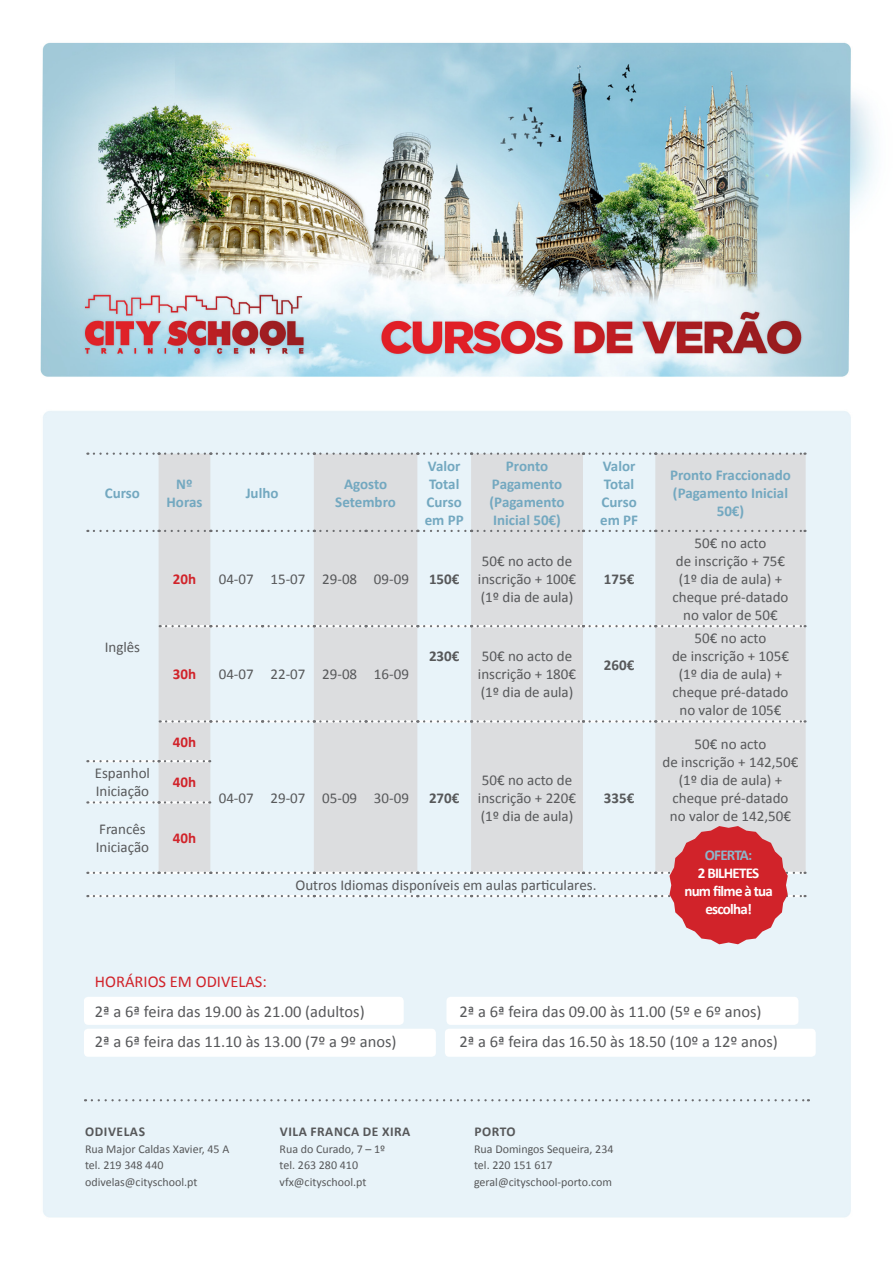
<style>
.page{position:relative;width:893px;height:1263px;background:#fff}
.page>*{position:absolute;margin:0;border:0;box-sizing:border-box;transform-origin:0 0}
.t1{font:16.5px "Calibri";color:#57585a}
.t2{font:16.5px "Calibri";color:#d1232a}
.t3{font:15px/18px "Calibri";color:#57585a}
.t4{font:700 15px/18px "Calibri";color:#73a8c0}
.t5{font:700 15px "Calibri";letter-spacing:-.05em;color:#fff}
.t6{font:700 15px "Calibri";color:#57585a}
.t7{font:700 15px "Calibri";color:#d1232a}
.t8{font:700 15px "Calibri";letter-spacing:-.05em;color:#8db6cb}
.t9{font:700 13.5px "Calibri";letter-spacing:.04em;color:#57585a}
.t10{font:12px/16.5px "Calibri";color:#57585a}
</style>
<div class="page">
<img style="left:40px;top:42px;width:836px;height:1176px">
<svg style="left:159px;top:454px;width:647px;height:419px;background:#e0e4e8"></svg>
<hr style="left:87px;top:760px;width:72px;height:2px;background:#fff">
<hr style="left:87px;top:801px;width:72px;height:2px;background:#fff">
<hr style="left:87px;top:872px;width:72px;height:2px;background:#fff">
<hr style="left:87px;top:895px;width:72px;height:2px;background:#fff">
<hr style="left:210px;top:895px;width:52px;height:2px;background:#fff">
<hr style="left:262px;top:895px;width:52px;height:2px;background:#fff">
<hr style="left:417px;top:895px;width:54px;height:2px;background:#fff">
<hr style="left:471px;top:895px;width:112px;height:2px;background:#fff">
<hr style="left:583px;top:895px;width:72px;height:2px;background:#fff">
<hr style="left:655px;top:895px;width:149px;height:2px;background:#fff">
<hr style="left:210px;top:625px;width:52px;height:2px;background:#fff">
<hr style="left:262px;top:625px;width:52px;height:2px;background:#fff">
<hr style="left:417px;top:625px;width:54px;height:2px;background:#fff">
<hr style="left:471px;top:625px;width:112px;height:2px;background:#fff">
<hr style="left:583px;top:625px;width:72px;height:2px;background:#fff">
<hr style="left:655px;top:625px;width:149px;height:2px;background:#fff">
<hr style="left:210px;top:720px;width:52px;height:2px;background:#fff">
<hr style="left:262px;top:720px;width:52px;height:2px;background:#fff">
<hr style="left:417px;top:720px;width:54px;height:2px;background:#fff">
<hr style="left:471px;top:720px;width:112px;height:2px;background:#fff">
<hr style="left:583px;top:720px;width:72px;height:2px;background:#fff">
<hr style="left:655px;top:720px;width:149px;height:2px;background:#fff">
<hr style="left:210px;top:872px;width:52px;height:2px;background:#fff">
<hr style="left:262px;top:872px;width:52px;height:2px;background:#fff">
<hr style="left:417px;top:872px;width:54px;height:2px;background:#fff">
<hr style="left:471px;top:872px;width:112px;height:2px;background:#fff">
<hr style="left:583px;top:872px;width:72px;height:2px;background:#fff">
<hr style="left:655px;top:872px;width:149px;height:2px;background:#fff">
<svg style="left:94px;top:895px;width:117px;height:2px"></svg>
<svg style="left:217px;top:895px;width:46px;height:2px"></svg>
<svg style="left:269px;top:895px;width:149px;height:2px"></svg>
<svg style="left:424px;top:895px;width:48px;height:2px"></svg>
<svg style="left:478px;top:895px;width:106px;height:2px"></svg>
<svg style="left:590px;top:895px;width:66px;height:2px"></svg>
<svg style="left:160px;top:625px;width:51px;height:2px"></svg>
<svg style="left:217px;top:625px;width:46px;height:2px"></svg>
<svg style="left:269px;top:625px;width:149px;height:2px"></svg>
<svg style="left:424px;top:625px;width:48px;height:2px"></svg>
<svg style="left:478px;top:625px;width:106px;height:2px"></svg>
<svg style="left:590px;top:625px;width:66px;height:2px"></svg>
<svg style="left:662px;top:625px;width:143px;height:2px"></svg>
<svg style="left:160px;top:720px;width:51px;height:2px"></svg>
<svg style="left:217px;top:720px;width:46px;height:2px"></svg>
<svg style="left:269px;top:720px;width:149px;height:2px"></svg>
<svg style="left:424px;top:720px;width:48px;height:2px"></svg>
<svg style="left:478px;top:720px;width:106px;height:2px"></svg>
<svg style="left:590px;top:720px;width:66px;height:2px"></svg>
<svg style="left:662px;top:720px;width:143px;height:2px"></svg>
<svg style="left:94px;top:760px;width:116px;height:2px"></svg>
<svg style="left:94px;top:801px;width:116px;height:2px"></svg>
<svg style="left:94px;top:872px;width:117px;height:2px"></svg>
<svg style="left:217px;top:872px;width:46px;height:2px"></svg>
<svg style="left:269px;top:872px;width:149px;height:2px"></svg>
<svg style="left:424px;top:872px;width:48px;height:2px"></svg>
<svg style="left:478px;top:872px;width:106px;height:2px"></svg>
<svg style="left:590px;top:872px;width:66px;height:2px"></svg>
<svg style="left:94px;top:452px;width:117px;height:3px"></svg>
<svg style="left:217px;top:452px;width:46px;height:3px"></svg>
<svg style="left:269px;top:452px;width:149px;height:3px"></svg>
<svg style="left:424px;top:452px;width:48px;height:3px"></svg>
<svg style="left:478px;top:452px;width:106px;height:3px"></svg>
<svg style="left:590px;top:452px;width:66px;height:3px"></svg>
<svg style="left:662px;top:452px;width:143px;height:3px"></svg>
<svg style="left:94px;top:530px;width:117px;height:2px"></svg>
<svg style="left:217px;top:530px;width:46px;height:2px"></svg>
<svg style="left:269px;top:530px;width:149px;height:2px"></svg>
<svg style="left:424px;top:530px;width:48px;height:2px"></svg>
<svg style="left:478px;top:530px;width:106px;height:2px"></svg>
<svg style="left:590px;top:530px;width:66px;height:2px"></svg>
<svg style="left:662px;top:530px;width:143px;height:2px"></svg>
<div style="left:84px;top:997px;width:320px;height:28px;background:#fff;border-radius:4px"></div>
<div style="left:446px;top:997px;width:352px;height:28px;background:#fff;border-radius:4px"></div>
<div style="left:84px;top:1029px;width:352px;height:28px;background:#fff;border-radius:4px"></div>
<div style="left:445px;top:1029px;width:371px;height:28px;background:#fff;border-radius:4px"></div>
<svg style="left:92px;top:1099px;width:717px;height:2px"></svg>
<svg style="left:662px;top:826px;width:143px;height:118px;background:#d76a70"></svg>
<p class="t4" style="left:105px;top:483px;width:37px">Curso</p>
<p class="t4" style="left:166px;top:474px;width:37px;text-align:center">Nº<br>Horas</p>
<p class="t4" style="left:246px;top:483px;width:34px">Julho</p>
<p class="t4" style="left:344px;top:474px;width:45px">Agosto</p>
<p class="t4" style="left:335px;top:492px;width:62px">Setembro</p>
<p class="t4" style="left:428px;top:456px;width:34px">Valor</p>
<p class="t4" style="left:427px;top:474px;width:37px">Total<br>Curso</p>
<p class="t4" style="left:425px;top:510px;width:41px">em PP</p>
<p class="t7" style="left:173px;top:570px;width:25px">20h</p>
<p class="t3" style="left:219px;top:569px;width:37px">04-07</p>
<p class="t3" style="left:270px;top:569px;width:37px">15-07</p>
<p class="t3" style="left:322px;top:569px;width:37px">29-08</p>
<p class="t3" style="left:374px;top:569px;width:37px">09-09</p>
<p class="t6" style="left:429px;top:570px;width:32px">150€</p>
<p class="t4" style="left:506px;top:456px;width:44px">Pronto</p>
<p class="t4" style="left:492px;top:474px;width:72px">Pagamento</p>
<p class="t4" style="left:490px;top:492px;width:76px">(Pagamento<br>Inicial 50€)</p>
<p class="t3" style="left:478px;top:551px;width:100px">50€ no acto de inscrição + 100€ (1º dia de aula)</p>
<p class="t4" style="left:603px;top:456px;width:34px">Valor</p>
<p class="t4" style="left:602px;top:474px;width:37px">Total<br>Curso</p>
<p class="t4" style="left:600px;top:510px;width:39px">em PF</p>
<p class="t6" style="left:604px;top:570px;width:32px">175€</p>
<p class="t3" style="left:105px;top:637px;width:37px">Inglês</p>
<p class="t3" style="left:95px;top:764px;width:57px">Espanhol</p>
<p class="t3" style="left:96px;top:782px;width:55px">Iniciação</p>
<p class="t3" style="left:99px;top:819px;width:48px">Francês</p>
<p class="t3" style="left:96px;top:837px;width:55px">Iniciação</p>
<p class="t7" style="left:173px;top:665px;width:25px">30h</p>
<p class="t3" style="left:219px;top:665px;width:37px">04-07</p>
<p class="t3" style="left:270px;top:665px;width:37px">22-07</p>
<p class="t3" style="left:322px;top:665px;width:37px">29-08</p>
<p class="t3" style="left:374px;top:665px;width:37px">16-09</p>
<p class="t7" style="left:173px;top:733px;width:25px">40h</p>
<p class="t6" style="left:429px;top:647px;width:32px">230€</p>
<p class="t3" style="left:478px;top:647px;width:100px">50€ no acto de inscrição + 180€ (1º dia de aula)</p>
<p class="t6" style="left:604px;top:656px;width:32px">260€</p>
<p class="t7" style="left:173px;top:773px;width:25px">40h</p>
<p class="t7" style="left:173px;top:829px;width:25px">40h</p>
<p class="t3" style="left:219px;top:788px;width:37px">04-07</p>
<p class="t3" style="left:270px;top:788px;width:37px">29-07</p>
<p class="t3" style="left:322px;top:788px;width:37px">05-09</p>
<p class="t3" style="left:374px;top:788px;width:37px">30-09</p>
<p class="t6" style="left:429px;top:788px;width:32px">270€</p>
<p class="t3" style="left:478px;top:770px;width:100px">50€ no acto de inscrição + 220€ (1º dia de aula)</p>
<p class="t6" style="left:604px;top:788px;width:32px">335€</p>
<p class="t3" style="left:295px;top:875px;width:302px">Outros Idiomas disponíveis em aulas particulares.</p>
<p class="t4" style="left:670px;top:465px;width:122px">Pronto Fraccionado</p>
<p class="t4" style="left:673px;top:483px;width:117px;text-align:center">(Pagamento Inicial<br>50€)</p>
<p class="t3" style="left:672px;top:533px;width:118px;text-align:center">50€ no acto<br>de inscrição + 75€ (1º dia de aula) + cheque pré-datado no valor de 50€</p>
<p class="t3" style="left:672px;top:629px;width:118px;text-align:center">50€ no acto<br>de inscrição + 105€ (1º dia de aula) + cheque pré-datado no valor de 105€</p>
<p class="t3" style="left:662px;top:734px;width:137px;text-align:center">50€ no acto<br>de inscrição + 142,50€ (1º dia de aula) + cheque pré-datado<br>no valor de 142,50€</p>
<p class="t8" style="left:705px;top:845px;width:49px">OFERTA:</p>
<p class="t5" style="left:698px;top:863px;width:63px">2 BILHETES</p>
<p class="t5" style="left:684px;top:881px;width:90px">num filme à tua</p>
<p class="t5" style="left:705px;top:899px;width:48px">escolha!</p>
<p class="t2" style="left:95px;top:971px;width:174px">HORÁRIOS EM ODIVELAS:</p>
<p class="t1" style="left:95px;top:1001px;width:271px">2ª a 6ª feira das 19.00 às 21.00 (adultos)</p>
<p class="t1" style="left:459px;top:1001px;width:304px">2ª a 6ª feira das 09.00 às 11.00 (5º e 6º anos)</p>
<p class="t1" style="left:95px;top:1031px;width:303px">2ª a 6ª feira das 11.10 às 13.00 (7º a 9º anos)</p>
<p class="t1" style="left:459px;top:1031px;width:320px">2ª a 6ª feira das 16.50 às 18.50 (10º a 12º anos)</p>
<p class="t9" style="left:85px;top:1123px;width:61px">ODIVELAS</p>
<p class="t10" style="left:85px;top:1140px;width:146px">Rua Major Caldas Xavier, 45 A</p>
<p class="t10" style="left:85px;top:1156px;width:80px">tel. 219 348 440</p>
<p class="t10" style="left:85px;top:1173px;width:114px">odivelas@cityschool.pt</p>
<p class="t9" style="left:280px;top:1123px;width:132px">VILA FRANCA DE XIRA</p>
<p class="t10" style="left:280px;top:1140px;width:107px">Rua do Curado, 7 – 1º</p>
<p class="t10" style="left:280px;top:1156px;width:80px">tel. 263 280 410</p>
<p class="t10" style="left:280px;top:1173px;width:89px">vfx@cityschool.pt</p>
<p class="t9" style="left:474px;top:1123px;width:43px">PORTO</p>
<p class="t10" style="left:474px;top:1140px;width:141px">Rua Domingos Sequeira, 234</p>
<p class="t10" style="left:474px;top:1156px;width:139px">tel. 220 151 617 geral@cityschool-porto.com</p>
</div>
